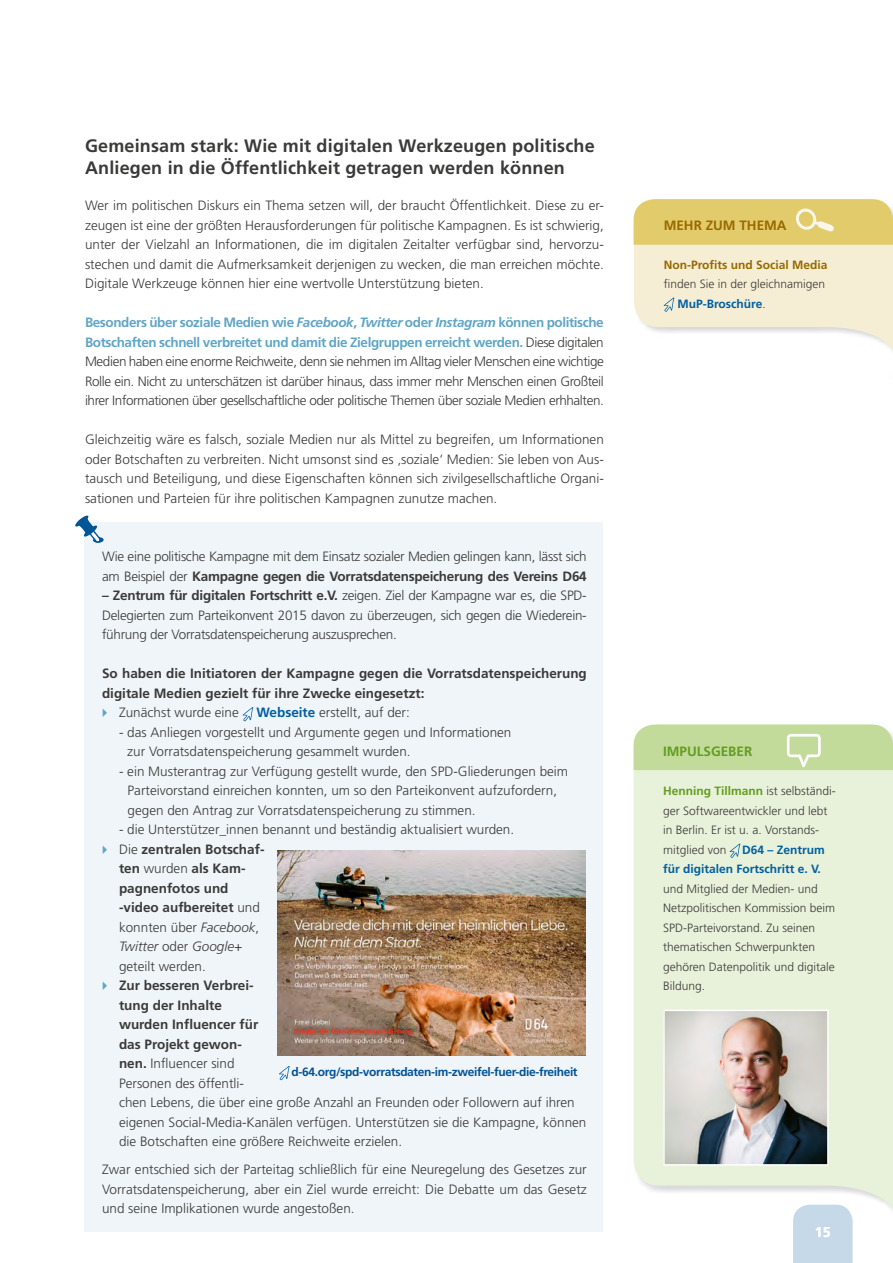
<style>
.page{position:relative;width:893px;height:1263px;background:#fff}
.page>*{position:absolute;margin:0;border:0;box-sizing:border-box;transform-origin:0 0}
.t1{font:700 18px/22.5px "Frutiger LT Std";letter-spacing:.01em;color:#3a3a39}
.t2{font:700 14.1px "Frutiger LT Std";color:#fff}
.Fließ{font:300 13.5px/19.5px "Frutiger LT Std";color:#3a3a39}
.Begriffe{font:300 13.5px/19.5px "Frutiger LT Std";color:#3a3a39;text-align:justify}
.Begriffe-2{font:700 13.5px/19.5px "Frutiger LT Std";color:#3a3a39}
.Begriffe-3{font:300 13.5px/19.5px "Frutiger LT Std";letter-spacing:-.02em;color:#3a3a39}
.t3{font:700 13.5px "Frutiger LT Std";color:#976a00}
.t4{font:700 13.5px "Frutiger LT Std";color:#639d21}
.t5{font:300 12px/19.5px "Frutiger LT Std";color:#3a3a39}
.t6{font:700 12px "Frutiger LT";letter-spacing:-.03em;color:#005296}
.t7{font:700 12px "Frutiger LT Std";color:#976a00}
.t8{font:700 12px "Frutiger LT";color:#005fa1}
.s1{font-weight:700;color:#60a5c5}
.s2{font-weight:700;font-style:italic;color:#60a5c5}
.s3{font-weight:700}
.s4{font-family:"Frutiger LT";font-weight:700;color:#005fa1}
.s5{font-weight:300}
.s6{font-weight:300;font-style:italic}
.s7{font-family:"Frutiger LT Std";font-weight:300;color:#3a3a39}
.s8{font-weight:700;color:#639d21}
</style>
<div class="page">
<div style="left:84px;top:522px;width:519px;height:710px;background:#f0f5f9"></div>
<img style="left:277px;top:850px;width:308px;height:206px">
<svg style="left:634px;top:770px;width:259px;height:485px;background:#e9f1de"></svg>
<img style="left:666px;top:1013px;width:160px;height:150px">
<div style="left:663px;top:1010px;width:166px;height:156px;border:2px solid #fff"></div>
<div style="left:634px;top:724px;width:259px;height:46px;background:#c3db9a"></div>
<svg style="left:93px;top:537px;width:11px;height:6px"></svg>
<svg style="left:75px;top:515px;width:26px;height:28px"></svg>
<svg style="left:634px;top:245px;width:259px;height:106px;fill:#f6eed4"></svg>
<svg style="left:634px;top:199px;width:259px;height:46px;background:#e3cd70"></svg>
<svg style="left:243px;top:707px;width:11px;height:14px"></svg>
<svg style="left:279px;top:1066px;width:11px;height:14px"></svg>
<svg style="left:730px;top:843px;width:23px;height:15px"></svg>
<svg style="left:664px;top:297px;width:25px;height:15px"></svg>
<p class="t1" style="left:85px;top:134px;width:511px">Gemeinsam stark: Wie mit digitalen Werkzeugen politische<br>Anliegen in die Öffentlichkeit getragen werden können</p>
<p class="Fließ" style="left:85px;top:196px;width:520px">Wer im politischen Diskurs ein Thema setzen will, der braucht Öffentlichkeit. Diese zu er&shy;zeugen ist eine der größten Herausforderungen für politische Kampagnen. Es ist schwierig, unter der Vielzahl an Informationen, die im digitalen Zeitalter verfügbar sind, hervorzu&shy;stechen und damit die Aufmerksamkeit derjenigen zu wecken, die man erreichen möchte.<br>Digitale Werkzeuge können hier eine wertvolle Unterstützung bieten.</p>
<p class="Fließ" style="left:85px;top:313px;width:520px;text-align:justify"><span class="s1">Besonders über soziale Medien wie</span> <span class="s2">Facebook</span><span class="s1">,</span> <span class="s2">Twitter</span> <span class="s1">oder</span> <span class="s2">Instagram</span> <span class="s1">können politische Botschaften schnell verbreitet und damit die Zielgruppen erreicht werden.</span> Diese digitalen Medien haben eine enorme Reichweite, denn sie nehmen im Alltag vieler Menschen eine wichtige Rolle ein. Nicht zu unterschätzen ist darüber hinaus, dass immer mehr Menschen einen Großteil ihrer Informationen über gesellschaftliche oder politische Themen über soziale Medien erhhalten.</p>
<p class="Fließ" style="left:85px;top:430px;width:520px;text-align:justify">Gleichzeitig wäre es falsch, soziale Medien nur als Mittel zu begreifen, um Informationen oder Botschaften zu verbreiten. Nicht umsonst sind es ‚soziale‘ Medien: Sie leben von Aus&shy;tausch und Beteiligung, und diese Eigenschaften können sich zivilgesellschaftliche Organi&shy;sationen und Parteien für ihre politischen Kampagnen zunutze machen.</p>
<p class="Begriffe-3" style="left:102px;top:547px;width:486px">Wie eine politische Kampagne mit dem Einsatz sozialer Medien gelingen kann, lässt sich am Beispiel der <span class="s3">Kampagne gegen die Vorratsdatenspeicherung des Vereins D64</span></p>
<p class="Begriffe" style="left:102px;top:586px;width:486px"><span class="s3">– Zentrum für digitalen Fortschritt e.V.</span> zeigen. Ziel der Kampagne war es, die SPD-Delegierten zum Parteikonvent 2015 davon zu überzeugen, sich gegen die Wiederein&shy;führung der Vorratsdatenspeicherung auszusprechen.</p>
<p class="Begriffe-2" style="left:102px;top:664px;width:486px">So haben die Initiatoren der Kampagne gegen die Vorratsdatenspeicherung digitale Medien gezielt für ihre Zwecke eingesetzt:</p>
<p class="Fließ" style="left:119px;top:703px;width:121px">Zunächst wurde eine</p>
<p class="Fließ" style="left:256px;top:703px;width:155px"><span class="s4">Webseite</span> erstellt, auf der:</p>
<p class="Begriffe" style="left:127px;top:722px;width:386px;text-indent:-8px">- das Anliegen vorgestellt und Argumente gegen und Informationen zur Vorratsdatenspeicherung gesammelt wurden.</p>
<p class="Begriffe" style="left:128px;top:761px;width:442px;text-align:left;text-indent:-9px">- ein Musterantrag zur Verfügung gestellt wurde, den SPD-Gliederungen beim<br>Parteivorstand einreichen konnten, um so den Parteikonvent aufzufordern, gegen den Antrag zur Vorratsdatenspeicherung zu stimmen.</p>
<p class="Begriffe" style="left:119px;top:820px;width:394px">- die Unterstützer_innen benannt und beständig aktualisiert wurden.</p>
<p class="Begriffe-2" style="left:119px;top:839px;width:147px"><span class="s5">Die</span> zentralen Botschaf&shy;ten <span class="s5">wurden</span> als Kam&shy;pagnenfotos und -video aufbereitet <span class="s5">und konnten über</span> <span class="s6">Facebook</span><span class="s5">,<br></span><span class="s6">Twitter</span> <span class="s5">oder</span> <span class="s6">Google+ </span><span class="s5">geteilt werden.</span></p>
<p class="Fließ" style="left:119px;top:976px;width:469px"><span class="s3">Zur besseren Verbrei-<br>tung der Inhalte<br>wurden Influencer für<br>das Projekt gewon-<br>nen.</span> Influencer sind<br>Personen des öffentli-<br>chen Lebens, die über eine große Anzahl an Freunden oder Followern auf ihren eigenen Social-Media-Kanälen verfügen. Unterstützen sie die Kampagne, können die Botschaften eine größere Reichweite erzielen.</p>
<p class="Begriffe" style="left:102px;top:1160px;width:486px">Zwar entschied sich der Parteitag schließlich für eine Neuregelung des Gesetzes zur Vorratsdatenspeicherung, aber ein Ziel wurde erreicht: Die Debatte um das Gesetz und seine Implikationen wurde angestoßen.</p>
<p class="t6" style="left:292px;top:1065px;width:288px">d-64.org/spd-vorratsdaten-im-zweifel-fuer-die-freiheit</p>
<p class="t3" style="left:664px;top:217px;width:124px">MEHR ZUM THEMA</p>
<p class="t7" style="left:664px;top:257px;width:165px">Non-Profits und Social Media</p>
<p class="t5" style="left:664px;top:274px;width:163px">finden Sie in der gleichnamigen</p>
<p class="t8" style="left:677px;top:296px;width:87px">MuP-Broschüre<span class="s7">.</span></p>
<p class="t4" style="left:663px;top:743px;width:91px">IMPULSGEBER</p>
<p class="t5" style="left:663px;top:781px;width:174px"><span class="s8">Henning Tillmann</span> ist selbständi&shy;ger Softwareentwickler und lebt in Berlin. Er ist u. a. Vorstands&shy;mitglied von</p>
<p class="t5" style="left:663px;top:840px;width:174px;text-indent:79px"><span class="s4">D64 – Zentrum für digitalen Fortschritt e. V. </span>und Mitglied der Medien- und<br>Netzpolitischen Kommission beim<br>SPD-Parteivorstand. Zu seinen thematischen Schwerpunkten gehören Datenpolitik und digitale<br>Bildung.</p>
<p class="t2" style="left:815px;top:1223px;width:17px">15</p>
</div>
